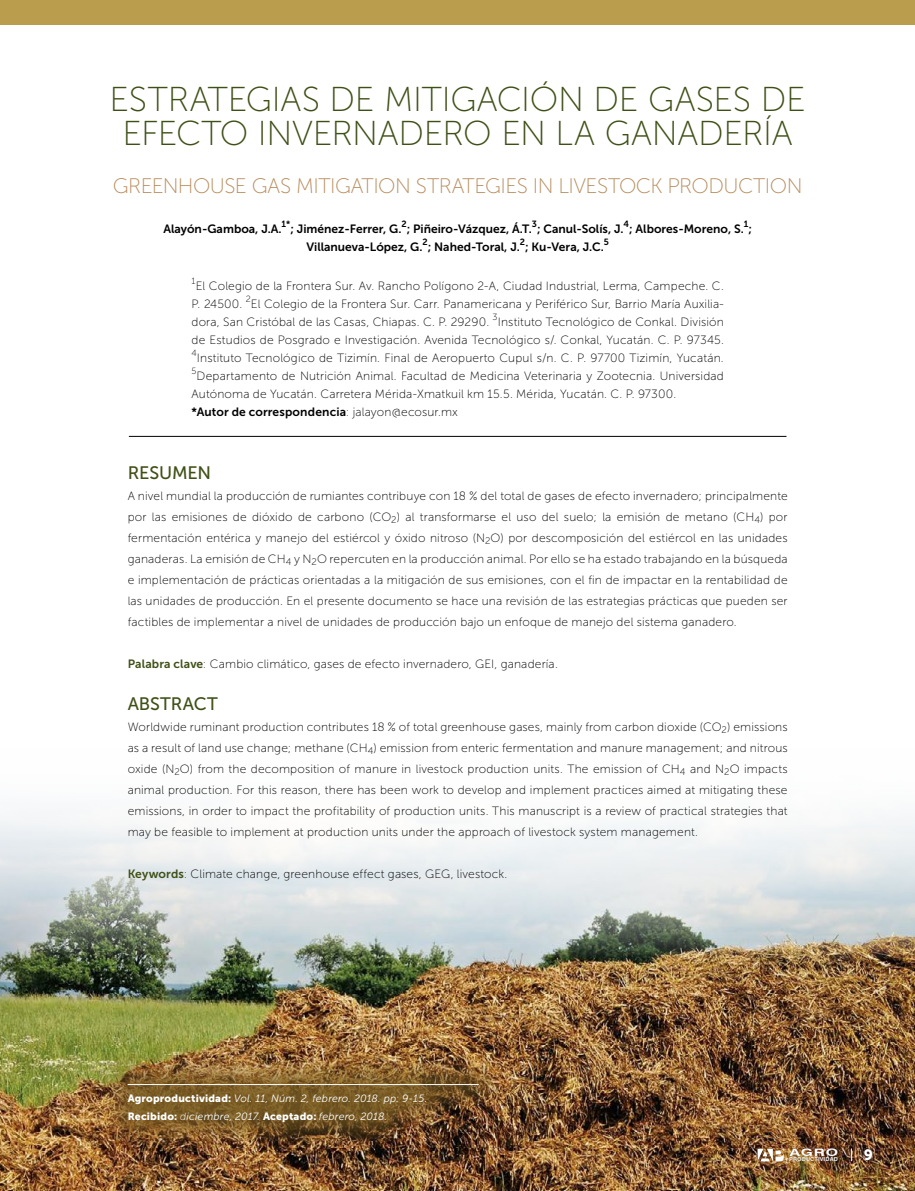
<style>
.page{position:relative;width:915px;height:1191px;background:#fff}
.page>*{position:absolute;margin:0;border:0;box-sizing:border-box;transform-origin:0 0}
.t1{font:34.5px/34.5px "Museo Sans 100";letter-spacing:-.01em;color:#3f5016;text-align:center}
.t2{font:21px "Museo Sans 100";letter-spacing:-.025em;color:#b78b5a}
.t3{font:18px "Museo Sans 500";letter-spacing:-.005em;color:#3f5016}
.t4{font:15px "Museo Sans 900";color:#fff}
.t5{font:12px/21px "Museo Sans 100";letter-spacing:.015em;color:#000;text-align:justify}
.t6{font:12px/18px "Museo Sans 700";color:#000;text-align:center}
.t7{font:italic 10.5px/18px "Museo Sans 300";letter-spacing:.015em;color:#fff}
.t8{font:700 10.35px "Swiss 721 BT";color:#fff;scale:1.52 1}
.t9{font:9px "Museo Sans 100";color:#000}
.t10{font:700 5.4px "Swiss 721 BT";letter-spacing:.03em;color:#fff}
.s1{font-family:"Museo Sans 100"}
.s2{font-family:"Museo Sans 700";color:#3f5016}
.s3{font-family:"Museo Sans 900";font-style:normal}
</style>
<div class="page">
<img style="left:0;top:811px;width:914px;height:380px">
<div style="left:97px;top:1053px;width:411px;height:99px;background:#765b22;opacity:.85"></div>
<hr style="left:128px;top:1084px;width:350px;height:1px;background:#fff">
<div style="left:0;top:0;width:914px;height:24px;background:#ba9d4d"></div>
<hr style="left:129px;top:436px;width:657px;height:1px;background:#000">
<svg style="left:756px;top:1148px;width:27px;height:13px"></svg>
<svg style="left:850px;top:1148px;width:1px;height:13px"></svg>
<h1 class="t1" style="left:110px;top:82px;width:697px">ESTRATEGIAS DE MITIGACIÓN DE GASES DE<br>EFECTO INVERNADERO EN LA GANADERÍA</h1>
<h2 class="t2" style="left:113px;top:175px;width:691px">GREENHOUSE GAS MITIGATION STRATEGIES IN LIVESTOCK PRODUCTION</h2>
<p class="t6" style="left:163px;top:219px;width:590px">Alayón-Gamboa, J.A.<sup>1*</sup>; Jiménez-Ferrer, G.<sup>2</sup>; Piñeiro-Vázquez, Á.T.<sup>3</sup>; Canul-Solís, J.<sup>4</sup>; Albores-Moreno, S.<sup>1</sup>;<br>Villanueva-López, G.<sup>2</sup>; Nahed-Toral, J.<sup>2</sup>; Ku-Vera, J.C.<sup>5</sup></p>
<p class="t9" style="left:191px;top:276px;width:5px">1</p>
<p class="t5" style="left:191px;top:276px;width:533px;line-height:18px;text-indent:4px">El Colegio de la Frontera Sur. Av. Rancho Polígono 2-A, Ciudad Industrial, Lerma, Campeche. C.<br>P. 24500. <sup>2</sup>El Colegio de la Frontera Sur. Carr. Panamericana y Periférico Sur, Barrio María Auxilia&shy;dora, San Cristóbal de las Casas, Chiapas. C. P. 29290. <sup>3</sup>Instituto Tecnológico de Conkal. División de Estudios de Posgrado e Investigación. Avenida Tecnológico s/. Conkal, Yucatán. C. P. 97345.<br><sup>4</sup>Instituto Tecnológico de Tizimín. Final de Aeropuerto Cupul s/n. C. P. 97700 Tizimín, Yucatán.<br><sup>5</sup>Departamento de Nutrición Animal. Facultad de Medicina Veterinaria y Zootecnia. Universidad Autónoma de Yucatán. Carretera Mérida-Xmatkuil km 15.5. Mérida, Yucatán. C. P. 97300.</p>
<p class="t6" style="left:191px;top:402px;width:268px">*Autor de correspondencia<span class="s1">: jalayon@ecosur.mx</span></p>
<h3 class="t3" style="left:128px;top:462px;width:85px">RESUMEN</h3>
<p class="t5" style="left:128px;top:485px;width:661px">A nivel mundial la producción de rumiantes contribuye con 18 % del total de gases de efecto invernadero; principalmente por las emisiones de dióxido de carbono (CO<sub>2</sub>) al transformarse el uso del suelo; la emisión de metano (CH<sub>4</sub>) por fermentación entérica y manejo del estiércol y óxido nitroso (N<sub>2</sub>O) por descomposición del estiércol en las unidades ganaderas. La emisión de CH<sub>4</sub> y N<sub>2</sub>O repercuten en la producción animal. Por ello se ha estado trabajando en la búsqueda e implementación de prácticas orientadas a la mitigación de sus emisiones, con el fin de impactar en la rentabilidad de las unidades de producción. En el presente documento se hace una revisión de las estrategias prácticas que pueden ser factibles de implementar a nivel de unidades de producción bajo un enfoque de manejo del sistema ganadero.</p>
<p class="t5" style="left:128px;top:653px;width:431px"><span class="s2">Palabra clave</span>: Cambio climático, gases de efecto invernadero, GEI, ganadería.</p>
<h3 class="t3" style="left:128px;top:693px;width:92px">ABSTRACT</h3>
<p class="t5" style="left:128px;top:716px;width:661px">Worldwide ruminant production contributes 18 % of total greenhouse gases, mainly from carbon dioxide (CO<sub>2</sub>) emissions as a result of land use change; methane (CH<sub>4</sub>) emission from enteric fermentation and manure management; and nitrous oxide (N<sub>2</sub>O) from the decomposition of manure in livestock production units. The emission of CH<sub>4</sub> and N<sub>2</sub>O impacts animal production. For this reason, there has been work to develop and implement practices aimed at mitigating these emissions, in order to impact the profitability of production units. This manuscript is a review of practical strategies that may be feasible to implement at production units under the approach of livestock system management.</p>
<p class="t5" style="left:128px;top:863px;width:381px"><span class="s2">Keywords</span>: Climate change, greenhouse effect gases, GEG, livestock.</p>
<p class="t7" style="left:128px;top:1089px;width:301px"><span class="s3">Agroproductividad:</span> Vol. 11, Núm. 2, febrero. 2018. pp: 9-15.<br><span class="s3">Recibido:</span> <span class="s1">d</span>iciembre, 2017. <span class="s3">Aceptado:</span> febrero, 2018.</p>
<p class="t8" style="left:789px;top:1145px;width:34px">AGRO</p>
<p class="t4" style="left:863px;top:1146px;width:11px">9</p>
<p class="t10" style="left:789px;top:1155px;width:50px">PRODUCTIVIDAD</p>
</div>
